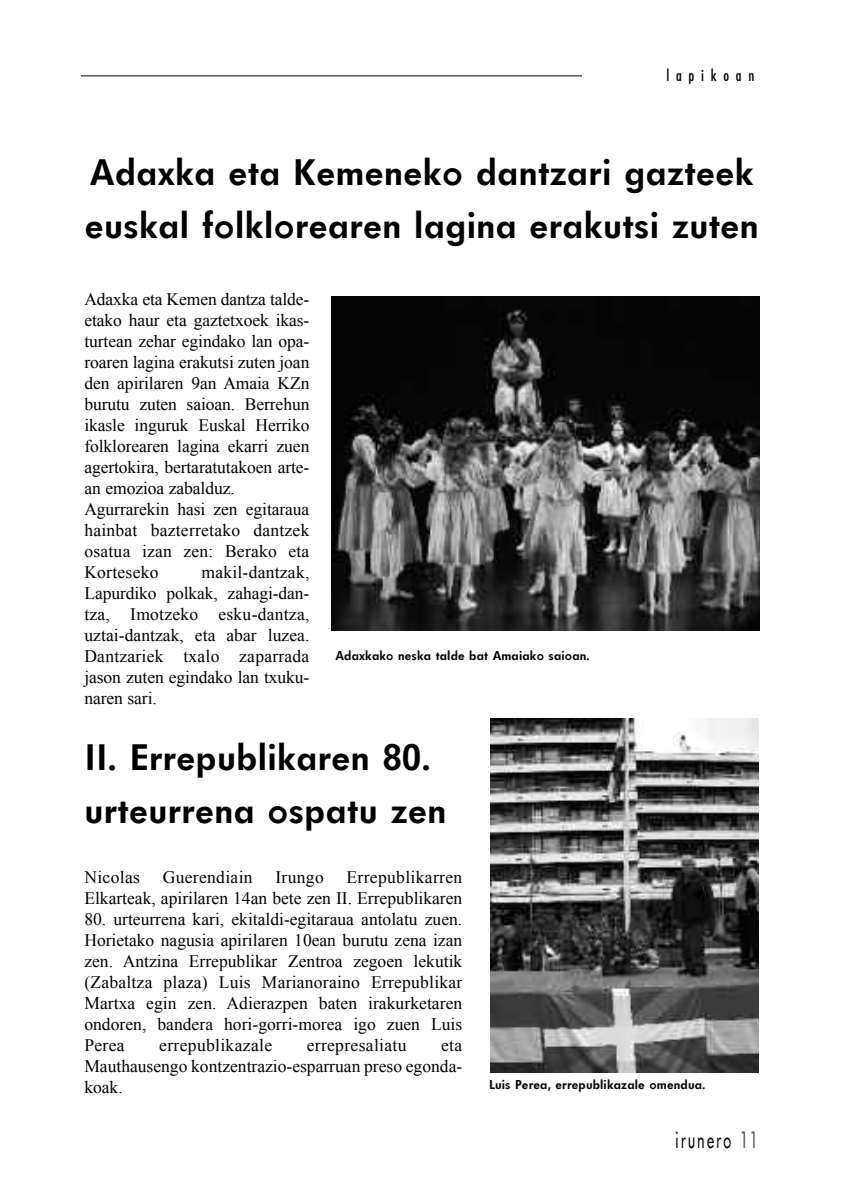
<style>
.page{position:relative;width:844px;height:1191px;background:#fff}
.page>*{position:absolute;margin:0;border:0;box-sizing:border-box;transform-origin:0 0}
.t1{font:700 35px/52.9px "Futurist";color:#000}
.t2{font:22.4px "Futurist";letter-spacing:.11em;color:#000;scale:.62 1}
.t3{font:17.5px/21px "Times New Roman";letter-spacing:-.005em;color:#000;text-align:justify}
.t4{font:17.5px "Times New Roman";letter-spacing:.02em;color:#000}
.t5{font:15.75px "Futurist Condensed";letter-spacing:.43em;color:#000}
.t6{font:700 12.25px "Futurist";color:#000}
.s1{color:#4d4d4d}
</style>
<div class="page">
<hr style="left:81px;top:75px;width:674px;height:1px;background:#000">
<div style="left:582px;top:56px;width:173px;height:39px;background:#fff"></div>
<img style="left:331px;top:297px;width:428px;height:333px">
<img style="left:490px;top:718px;width:268px;height:354px">
<p class="t5" style="left:666px;top:66px;width:89px">lapikoan</p>
<h1 class="t1" style="left:85px;top:144px;width:675px">Adaxka eta Kemeneko dantzari gazteek euskal folklorearen lagina erakutsi zuten</h1>
<p class="t3" style="left:84px;top:289px;width:226px;text-align:left">Adaxka eta Kemen dantza talde&shy;etako haur eta gaztetxoek ikas&shy;turtean zehar egindako lan opa&shy;roaren lagina erakutsi zuten joan den apirilaren 9an Amaia KZn burutu zuten saioan. Berrehun ikasle inguruk Euskal Herriko folklorearen lagina ekarri zuen agertokira, bertaratutakoen arte&shy;an emozioa zabalduz.<br>Agurrarekin hasi zen egitaraua hainbat bazterretako dantzek osatua izan zen: Berako eta<br>Korteseko</p>
<p class="t3" style="left:84px;top:562px;width:226px;text-indent:117px">makil-dantzak, Lapurdiko polkak, zahagi-dan&shy;tza, Imotzeko esku-dantza, uztai-dantzak, eta abar luzea.<br>Dantzariek txalo zaparrada jason zuten egindako lan txuku&shy;naren sari.</p>
<p class="t6" style="left:335px;top:647px;width:256px">Adaxkako neska talde bat Amaiako saioan.</p>
<h1 class="t1" style="left:84px;top:729px;width:364px">II. Errepublikaren 80. urteurrena ospatu zen</h1>
<p class="t4" style="left:84px;top:867px;width:57px">Nicolas</p>
<p class="t4" style="left:163px;top:867px;width:91px">Guerendiain</p>
<p class="t3" style="left:275px;top:867px;width:50px">Irungo</p>
<p class="t3" style="left:84px;top:867px;width:379px;text-align:right">Errepublikarren<br>Elkarteak, apirilaren 14an bete zen II. Errepublikaren</p>
<p class="t3" style="left:84px;top:909px;width:379px">80. urteurrena kari, ekitaldi-egitaraua antolatu zuen.<br>Horietako nagusia apirilaren 10ean burutu zena izan zen. Antzina Errepublikar Zentroa zegoen lekutik (Zabaltza plaza) Luis Marianoraino Errepublikar Martxa egin zen. Adierazpen baten irakurketaren ondoren, bandera hori-gorri-morea igo zuen Luis Perea</p>
<p class="t4" style="left:159px;top:1035px;width:114px">errepublikazale</p>
<p class="t4" style="left:306px;top:1035px;width:101px">errepresaliatu</p>
<p class="t3" style="left:84px;top:1035px;width:379px;text-indent:357px">eta Mauthausengo kontzentrazio-esparruan preso egonda&shy;koak.</p>
<p class="t6" style="left:489px;top:1076px;width:218px">Luis Perea, errepublikazale omendua.</p>
<p class="t2" style="left:675px;top:1126px;width:135px">irunero <span class="s1">11</span></p>
</div>
